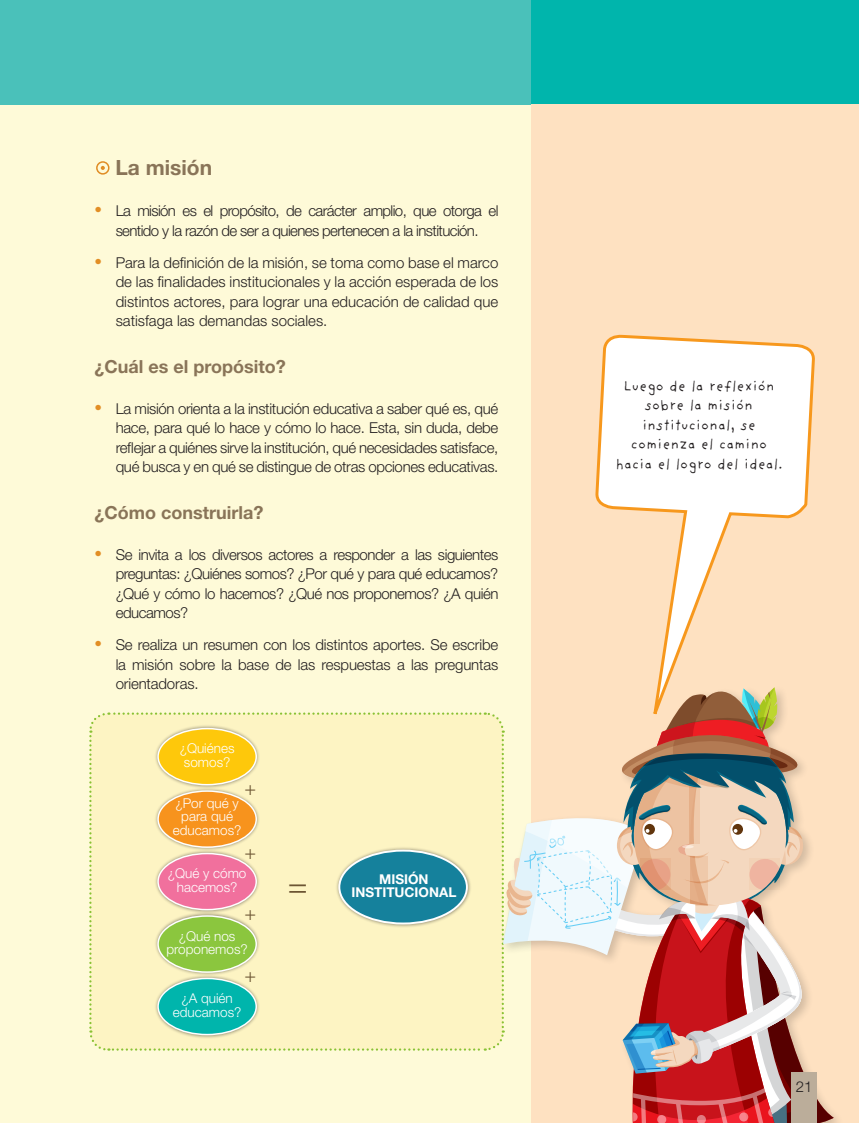
<style>
.page{position:relative;width:859px;height:1123px;background:#fff}
.page>*{position:absolute;margin:0;border:0;box-sizing:border-box;transform-origin:0 0}
.t1{font:300 33.15px "Helvetica Neue LT Std";color:#6c5533}
.t2{font:700 21px "Helvetica Neue LT Std";color:#897458}
.t3{font:300 19.5px "Helvetica Neue LT Std";color:#6c5533}
.t4{font:700 18px "Helvetica Neue LT Std";color:#897458}
.t5{font:300 15px/19.5px "Helvetica Neue LT Std";letter-spacing:-.03em;color:#231f20;text-align:justify}
.t6{font:15px/19.5px "Familia Providencia Sans";color:#231f20;text-align:center}
.t7{font:300 13.5px/13.5px "Helvetica Neue LT Std";color:#fff;text-align:center}
.t8{font:700 13.5px/13.5px "Helvetica Neue LT Std";color:#fff;text-align:center}
.s1{font-weight:300;font-size:19.5px;color:#e28e25}
.s2{font-family:"Ocean Sans Std";font-weight:700;font-size:19.5px;color:#e28e25}
</style>
<div class="page">
<div style="left:0;top:70px;width:859px;height:1053px;background:#fefad8"></div>
<div style="left:0;top:0;width:531px;height:104px;background:#4ac1ba"></div>
<div style="left:531px;top:0;width:328px;height:104px;background:#00b5ac"></div>
<div style="left:531px;top:104px;width:328px;height:1019px;background:#fee1c1"></div>
<svg style="left:89px;top:712px;width:745px;height:411px"></svg>
<svg style="left:596px;top:334px;width:218px;height:407px"></svg>
<svg style="left:101px;top:166px;width:4px;height:4px"></svg>
<div style="left:96px;top:161px;width:14px;height:14px;border:2px solid #e08c24;border-radius:50%"></div>
<div style="left:791px;top:1072px;width:26px;height:51px;background:#bbad9a"></div>
<h2 class="t2" style="left:94px;top:155px;width:119px"><span class="s1">~</span> La misión</h2>
<p class="t5" style="left:94px;top:201px;width:405px;text-align:center"><span class="s2">•</span> La misión es el propósito, de carácter amplio, que otorga el sentido y la razón de ser a quienes pertenecen a la institución.</p>
<p class="t5" style="left:116px;top:252px;width:384px;text-indent:-21px"><span class="s2">•</span> Para la definición de la misión, se toma como base el marco de las finalidades institucionales y la acción esperada de los distintos actores, para lograr una educación de calidad que satisfaga las demandas sociales.</p>
<p class="t4" style="left:94px;top:355px;width:193px">¿Cuál es el propósito?</p>
<p class="t5" style="left:116px;top:398px;width:384px;text-indent:-21px"><span class="s2">•</span> La misión orienta a la institución educativa a saber qué es, qué hace, para qué lo hace y cómo lo hace. Esta, sin duda, debe reflejar a quiénes sirve la institución, qué necesidades satisface, qué busca y en qué se distingue de otras opciones educativas.</p>
<p class="t4" style="left:94px;top:501px;width:170px">¿Cómo construirla?</p>
<p class="t5" style="left:116px;top:544px;width:384px;text-indent:-21px"><span class="s2">•</span> Se invita a los diversos actores a responder a las siguientes preguntas: ¿Quiénes somos? ¿Por qué y para qué educamos? ¿Qué y cómo lo hacemos? ¿Qué nos proponemos? ¿A quién educamos?</p>
<p class="t5" style="left:116px;top:635px;width:384px;text-indent:-21px"><span class="s2">•</span> Se realiza un resumen con los distintos aportes. Se escribe la misión sobre la base de las respuestas a las preguntas orientadoras.</p>
<p class="t7" style="left:180px;top:741px;width:56px">¿Quiénes somos?</p>
<p class="t7" style="left:173px;top:795px;width:70px">¿Por qué y para qué educamos?</p>
<p class="t7" style="left:168px;top:866px;width:80px">¿Qué y cómo hacemos?</p>
<p class="t7" style="left:167px;top:928px;width:83px">¿Qué nos proponemos?</p>
<p class="t7" style="left:173px;top:991px;width:70px">¿A quién educamos?</p>
<h3 class="t3" style="left:245px;top:776px;width:13px">+</h3>
<h3 class="t3" style="left:245px;top:840px;width:13px">+</h3>
<h3 class="t3" style="left:245px;top:901px;width:13px">+</h3>
<h3 class="t3" style="left:245px;top:963px;width:13px">+</h3>
<h1 class="t1" style="left:288px;top:864px;width:21px">=</h1>
<p class="t8" style="left:351px;top:871px;width:106px">MISIÓN<br>INSTITUCIONAL</p>
<p class="t6" style="left:615px;top:375px;width:169px">Luego de la reflexión sobre la misión institucional, se comienza el camino hacia el logro del ideal.</p>
<p class="t5" style="left:796px;top:1076px;width:18px">21</p>
</div>
